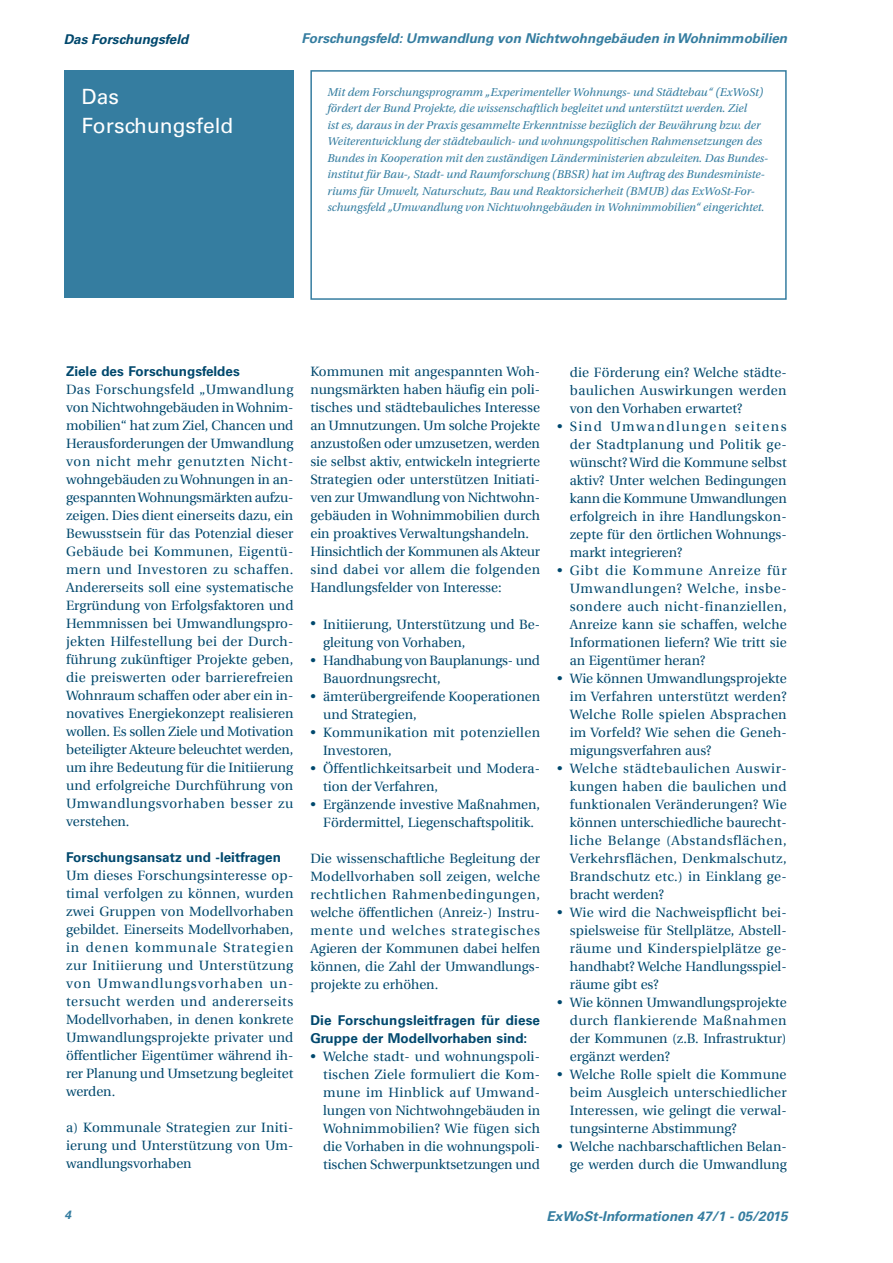
<style>
.page{position:relative;width:893px;height:1263px;background:#fff}
.page>*{position:absolute;margin:0;border:0;box-sizing:border-box;transform-origin:0 0}
.t1{font:21px/28.5px "Univers LT Std";color:#fff}
.P-Fließtext_1_Zeile{font:13.5px/18px "Utopia";color:#00486d;text-align:justify}
.H-Fließtext_Überschr{font:700 13.5px/18px "Univers LT Std";color:#00486d}
.t2{font:italic 700 13.5px "Univers LT Std";color:#357da0}
.P-Fließtext_1_Zeile-2{font:13.5px/18px "Utopia";letter-spacing:.025em;color:#00486d}
.t3{font:italic 700 13.5px "Univers LT Std";color:#00486d}
.Infokasten_linksbünd{font:italic 12px/16.5px "Utopia Std";color:#357da0}
.t4{font:italic 700 12px "Univers LT Std";color:#357da0}
</style>
<div class="page">
<div style="left:64px;top:70px;width:229px;height:228px;background:#357da0"></div>
<div style="left:310px;top:70px;width:477px;height:230px;border:2px solid #357da0"></div>
<p class="t3" style="left:64px;top:31px;width:126px">Das Forschungsfeld</p>
<p class="t2" style="left:302px;top:30px;width:487px">Forschungsfeld: Umwandlung von Nichtwohngebäuden in Wohnimmobilien</p>
<h2 class="t1" style="left:82px;top:83px;width:153px">Das<br>Forschungsfeld</h2>
<p class="Infokasten_linksbünd" style="left:327px;top:84px;width:442px">Mit dem Forschungsprogramm „Experimenteller Wohnungs- und Städtebau“ (ExWoSt) fördert der Bund Projekte, die wissenschaftlich begleitet und unterstützt werden. Ziel<br>ist es, daraus in der Praxis gesammelte Erkenntnisse bezüglich der Bewährung bzw. der Weiterentwicklung der städtebaulich- und wohnungspolitischen Rahmensetzungen des Bundes in Kooperation mit den zuständigen Länderministerien abzuleiten. Das Bundes&shy;institut für Bau-, Stadt- und Raumforschung (BBSR) hat im Auftrag des Bundesministe&shy;riums für Umwelt, Naturschutz, Bau und Reaktorsicherheit (BMUB) das ExWoSt-For&shy;schungsfeld „Umwandlung von Nichtwohngebäuden in Wohnimmobilien“ eingerichtet.</p>
<h3 class="H-Fließtext_Überschr" style="left:66px;top:362px;width:175px">Ziele des Forschungsfeldes</h3>
<p class="P-Fließtext_1_Zeile" style="left:66px;top:381px;width:229px">Das Forschungsfeld „Umwandlung von Nichtwohngebäuden in Wohnim&shy;mobilien“ hat zum Ziel, Chancen und Herausforderungen der Umwandlung von nicht mehr genutzten Nicht&shy;wohngebäuden zu Wohnungen in an&shy;gespannten Wohnungsmärkten aufzu&shy;zeigen. Dies dient einerseits dazu, ein Bewusstsein für das Potenzial dieser Gebäude bei Kommunen, Eigentü&shy;mern und Investoren zu schaffen.<br>Andererseits soll eine systematische Ergründung von Erfolgsfaktoren und Hemmnissen bei Umwandlungspro&shy;jekten Hilfestellung bei der Durch&shy;führung zukünftiger Projekte geben, die preiswerten oder barrierefreien Wohnraum schaffen oder aber ein in&shy;novatives Energiekonzept realisieren wollen. Es sollen Ziele und Motivation beteiligter Akteure beleuchtet werden, um ihre Bedeutung für die Initiierung und erfolgreiche Durchführung von Umwandlungsvorhaben besser zu verstehen.</p>
<h3 class="H-Fließtext_Überschr" style="left:66px;top:848px;width:216px">Forschungsansatz und -leitfragen</h3>
<p class="P-Fließtext_1_Zeile" style="left:66px;top:867px;width:229px">Um dieses Forschungsinteresse op&shy;timal verfolgen zu können, wurden zwei Gruppen von Modellvorhaben gebildet. Einerseits Modellvorhaben, in denen kommunale Strategien zur Initiierung und Unterstützung von Umwandlungsvorhaben un&shy;tersucht werden und andererseits Modellvorhaben, in denen konkrete Umwandlungsprojekte privater und öffentlicher Eigentümer während ih&shy;rer Planung und Umsetzung begleitet werden.</p>
<p class="P-Fließtext_1_Zeile" style="left:66px;top:1119px;width:229px">a) Kommunale Strategien zur Initi&shy;ierung und Unterstützung von Um&shy;wandlungsvorhaben</p>
<p class="P-Fließtext_1_Zeile" style="left:310px;top:363px;width:231px">Kommunen mit angespannten Woh&shy;nungsmärkten haben häufig ein poli&shy;tisches und städtebauliches Interesse an Umnutzungen. Um solche Projekte anzustoßen oder umzusetzen, werden sie selbst aktiv, entwickeln integrierte Strategien oder unterstützen Initiati&shy;ven zur Umwandlung von Nichtwohn&shy;gebäuden in Wohnimmobilien durch ein proaktives Verwaltungshandeln.</p>
<p class="P-Fließtext_1_Zeile" style="left:310px;top:543px;width:231px">Hinsichtlich der Kommunen als Akteur sind dabei vor allem die folgenden Handlungsfelder von Interesse:</p>
<p class="P-Fließtext_1_Zeile" style="left:323px;top:615px;width:218px;text-indent:-13px">• Initiierung, Unterstützung und Be&shy;gleitung von Vorhaben,</p>
<p class="P-Fließtext_1_Zeile" style="left:323px;top:651px;width:218px;text-indent:-13px">• Handhabung von Bauplanungs- und<br>Bauordnungsrecht,</p>
<p class="P-Fließtext_1_Zeile" style="left:323px;top:687px;width:218px;text-indent:-13px">• ämterübergreifende Kooperationen und Strategien,</p>
<p class="P-Fließtext_1_Zeile-2" style="left:323px;top:723px;width:218px;text-indent:-13px">• Kommunikation mit potenziellen<br>Investoren,</p>
<p class="P-Fließtext_1_Zeile" style="left:323px;top:759px;width:216px;text-indent:-13px">• Öffentlichkeitsarbeit und Modera&shy;tion der Verfahren,</p>
<p class="P-Fließtext_1_Zeile" style="left:310px;top:795px;width:231px;text-align:center">• Ergänzende investive Maßnahmen,<br>Fördermittel, Liegenschaftspolitik.</p>
<p class="P-Fließtext_1_Zeile" style="left:310px;top:849px;width:231px">Die wissenschaftliche Begleitung der Modellvorhaben soll zeigen, welche rechtlichen Rahmenbedingungen, welche öffentlichen (Anreiz-) Instru&shy;mente und welches strategisches Agieren der Kommunen dabei helfen können, die Zahl der Umwandlungs&shy;projekte zu erhöhen.</p>
<h3 class="H-Fließtext_Überschr" style="left:310px;top:1011px;width:231px">Die Forschungsleitfragen für diese<br>Gruppe der Modellvorhaben sind:</h3>
<p class="P-Fließtext_1_Zeile" style="left:323px;top:1047px;width:218px;text-indent:-13px">• Welche stadt- und wohnungspoli&shy;tischen Ziele formuliert die Kom&shy;mune im Hinblick auf Umwand&shy;lungen von Nichtwohngebäuden in Wohnimmobilien? Wie fügen sich die Vorhaben in die wohnungspoli&shy;tischen Schwerpunktsetzungen und</p>
<p class="P-Fließtext_1_Zeile" style="left:570px;top:363px;width:218px">die Förderung ein? Welche städte&shy;baulichen Auswirkungen werden von den Vorhaben erwartet?</p>
<p class="P-Fließtext_1_Zeile" style="left:570px;top:417px;width:218px;text-indent:-13px">• Sind Umwandlungen seitens der Stadtplanung und Politik ge&shy;wünscht? Wird die Kommune selbst aktiv? Unter welchen Bedingungen kann die Kommune Umwandlungen erfolgreich in ihre Handlungskon&shy;zepte für den örtlichen Wohnungs&shy;markt integrieren?</p>
<p class="P-Fließtext_1_Zeile" style="left:570px;top:561px;width:218px;text-indent:-13px">• Gibt die Kommune Anreize für Umwandlungen? Welche, insbe&shy;sondere auch nicht-finanziellen, Anreize kann sie schaffen, welche Informationen liefern? Wie tritt sie an Eigentümer heran?</p>
<p class="P-Fließtext_1_Zeile" style="left:570px;top:669px;width:218px;text-indent:-13px">• Wie können Umwandlungsprojekte im Verfahren unterstützt werden?<br>Welche Rolle spielen Absprachen im Vorfeld? Wie sehen die Geneh&shy;migungsverfahren aus?</p>
<p class="P-Fließtext_1_Zeile" style="left:570px;top:759px;width:218px;text-indent:-13px">• Welche städtebaulichen Auswir&shy;kungen haben die baulichen und funktionalen Veränderungen? Wie können unterschiedliche baurecht&shy;liche Belange (Abstandsflächen, Verkehrsflächen, Denkmalschutz, Brandschutz etc.) in Einklang ge&shy;bracht werden?</p>
<p class="P-Fließtext_1_Zeile" style="left:570px;top:903px;width:218px;text-indent:-13px">• Wie wird die Nachweispflicht bei&shy;spielsweise für Stellplätze, Abstell&shy;räume und Kinderspielplätze ge&shy;handhabt? Welche Handlungsspiel&shy;räume gibt es?</p>
<p class="P-Fließtext_1_Zeile" style="left:570px;top:993px;width:218px;text-indent:-13px">• Wie können Umwandlungsprojekte durch flankierende Maßnahmen der Kommunen (z.B. Infrastruktur) ergänzt werden?</p>
<p class="P-Fließtext_1_Zeile" style="left:570px;top:1065px;width:218px;text-indent:-13px">• Welche Rolle spielt die Kommune beim Ausgleich unterschiedlicher Interessen, wie gelingt die verwal&shy;tungsinterne Abstimmung?</p>
<p class="P-Fließtext_1_Zeile" style="left:557px;top:1137px;width:231px;text-align:right">• Welche nachbarschaftlichen Belan&shy;ge werden durch die Umwandlung</p>
<p class="t4" style="left:65px;top:1208px;width:8px">4</p>
<p class="t2" style="left:547px;top:1208px;width:242px">ExWoSt-Informationen 47/1 - 05/2015</p>
</div>
